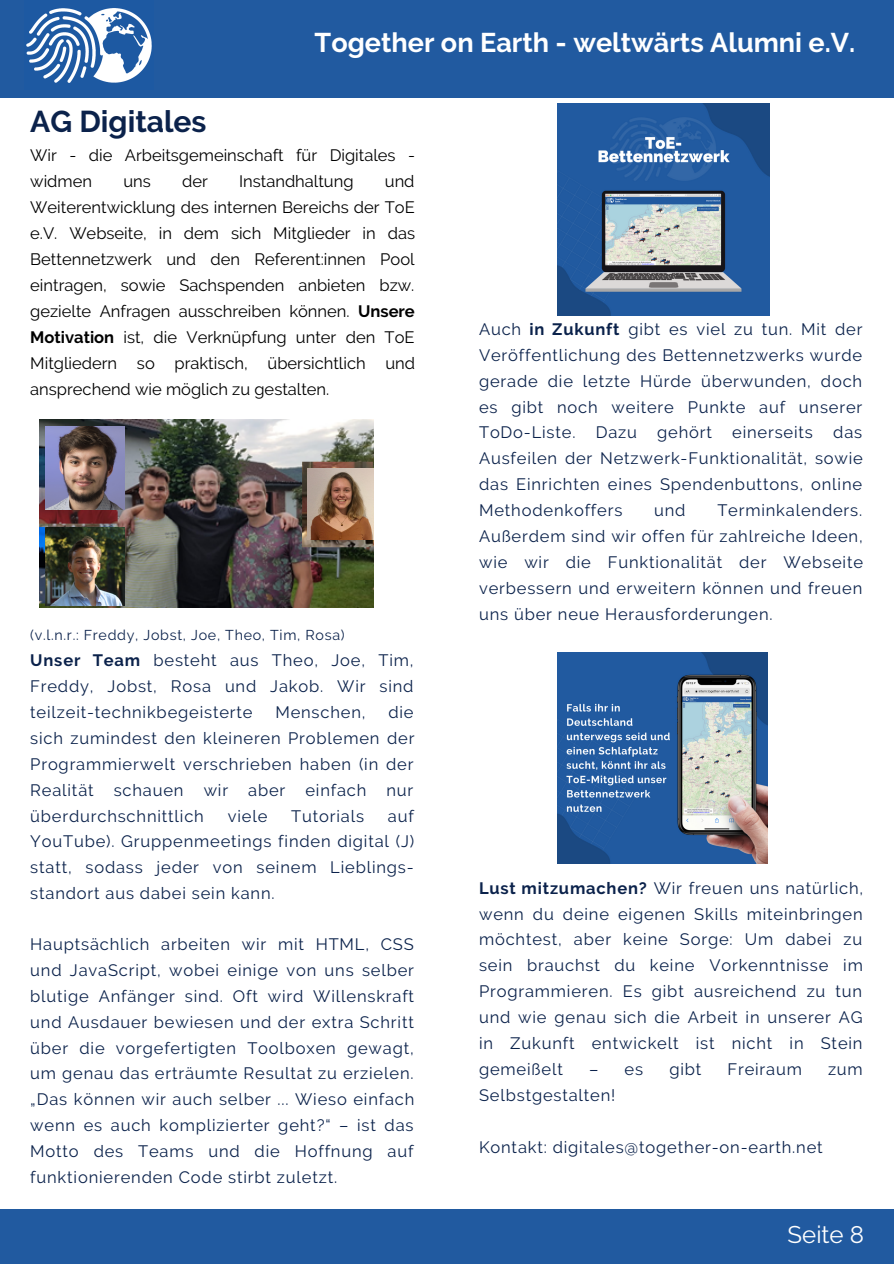
<style>
.page{position:relative;width:894px;height:1264px;background:#fff}
.page>*{position:absolute;margin:0;border:0;box-sizing:border-box;transform-origin:0 0}
.t1{font:700 30px "Raleway";color:#0b224b}
.t2{font:700 27px "Raleway";color:#fff}
.t3{font:24px "Raleway";color:#fff}
.t4{font:16.5px/26px "Raleway";letter-spacing:.05em;color:#0b224b;text-align:justify}
.t5{font:16.5px/26px "Raleway";color:#000}
.t6{font:14.25px "Raleway";letter-spacing:.05em;color:#0b224b}
.s1{font-weight:700}
</style>
<div class="page">
<div style="left:0;top:0;width:893px;height:98px;background:#215aa0"></div>
<img style="left:26px;top:8px;width:126px;height:75px">
<div style="left:0;top:1208px;width:893px;height:55px;background:#215aa0"></div>
<img style="left:39px;top:420px;width:335px;height:188px">
<img style="left:557px;top:103px;width:211px;height:212px">
<img style="left:557px;top:653px;width:210px;height:210px">
<img style="left:307px;top:468px;width:66px;height:71px">
<img style="left:46px;top:528px;width:79px;height:77px">
<img style="left:46px;top:426px;width:79px;height:83px">
<p class="t1" style="left:30px;top:104px;width:178px">AG Digitales</p>
<p class="t2" style="left:314px;top:27px;width:542px">Together on Earth - weltwärts Alumni e.V.</p>
<p class="t5" style="left:30px;top:142px;width:386px">Wir - die Arbeitsgemeinschaft für Digitales - widmen</p>
<p class="t5" style="left:30px;top:168px;width:386px;text-align:justify;text-indent:354px">und Weiterentwicklung des internen Bereichs der ToE e.V. Webseite, in dem sich Mitglieder in das Bettennetzwerk und den Referent:innen Pool eintragen, sowie Sachspenden anbieten bzw. gezielte Anfragen ausschreiben können. <span class="s1">Unsere Motivation</span> ist, die Verknüpfung unter den ToE Mitgliedern so praktisch, übersichtlich und ansprechend wie möglich zu gestalten.</p>
<p class="t5" style="left:123px;top:168px;width:29px">uns</p>
<p class="t5" style="left:182px;top:168px;width:27px">der</p>
<p class="t5" style="left:239px;top:168px;width:116px">Instandhaltung</p>
<p class="t6" style="left:30px;top:626px;width:316px">(v.l.n.r.: Freddy, Jobst, Joe, Theo, Tim, Rosa)</p>
<p class="t4" style="left:30px;top:647px;width:384px"><span class="s1">Unser Team</span> besteht aus Theo, Joe, Tim, Freddy, Jobst, Rosa und Jakob. Wir sind teilzeit-technikbegeisterte</p>
<p class="t4" style="left:30px;top:699px;width:385px;text-indent:358px">die sich zumindest den kleineren Problemen der Programmierwelt verschrieben haben (in der Realität schauen wir aber einfach nur überdurchschnittlich</p>
<p class="t4" style="left:275px;top:699px;width:92px">Menschen,</p>
<p class="t4" style="left:30px;top:802px;width:385px;text-indent:357px">auf YouTube). Gruppenmeetings finden digital (J) statt, sodass jeder von seinem Lieblings&shy;standort aus dabei sein kann.</p>
<p class="t4" style="left:30px;top:931px;width:385px">Hauptsächlich arbeiten wir mit HTML, CSS und JavaScript, wobei einige von uns selber blutige Anfänger sind. Oft wird Willenskraft und Ausdauer bewiesen und der extra Schritt über die vorgefertigten Toolboxen gewagt, um genau das erträumte Resultat zu erzielen. „Das können wir auch selber ... Wieso einfach wenn es auch komplizierter geht?“ – ist das Motto des Teams und die Hoffnung auf funktionierenden Code stirbt zuletzt.</p>
<p class="t4" style="left:228px;top:802px;width:41px">viele</p>
<p class="t4" style="left:291px;top:802px;width:74px">Tutorials</p>
<p class="t4" style="left:479px;top:316px;width:385px">Auch <span class="s1">in Zukunft</span> gibt es viel zu tun. Mit der Veröffentlichung des Bettennetzwerks wurde gerade die letzte Hürde überwunden, doch es gibt noch weitere Punkte auf unserer ToDo-Liste. Dazu gehört einerseits das Ausfeilen der Netzwerk-Funktionalität, sowie das Einrichten eines Spendenbuttons, online Methodenkoffers</p>
<p class="t4" style="left:479px;top:497px;width:385px;text-indent:238px">Terminkalenders.<br>Außerdem sind wir offen für zahlreiche Ideen, wie wir die Funktionalität der Webseite verbessern und erweitern können und freuen uns über neue Herausforderungen.</p>
<p class="t4" style="left:654px;top:497px;width:33px">und</p>
<p class="t4" style="left:479px;top:874px;width:385px"><span class="s1">Lust mitzumachen?</span> Wir freuen uns natürlich, wenn du deine eigenen Skills miteinbringen möchtest, aber keine Sorge: Um dabei zu sein brauchst du keine Vorkenntnisse im Programmieren. Es gibt ausreichend zu tun und wie genau sich die Arbeit in unserer AG in Zukunft entwickelt ist nicht in Stein gemeißelt</p>
<p class="t4" style="left:589px;top:1056px;width:56px">– es</p>
<p class="t4" style="left:669px;top:1056px;width:33px">gibt</p>
<p class="t4" style="left:727px;top:1056px;width:76px">Freiraum</p>
<p class="t4" style="left:827px;top:1056px;width:36px">zum</p>
<p class="t4" style="left:479px;top:1082px;width:138px">Selbstgestalten!</p>
<p class="t4" style="left:479px;top:1133px;width:345px">Kontakt: digitales@together-on-earth.net</p>
<p class="t3" style="left:787px;top:1220px;width:78px">Seite 8</p>
</div>
